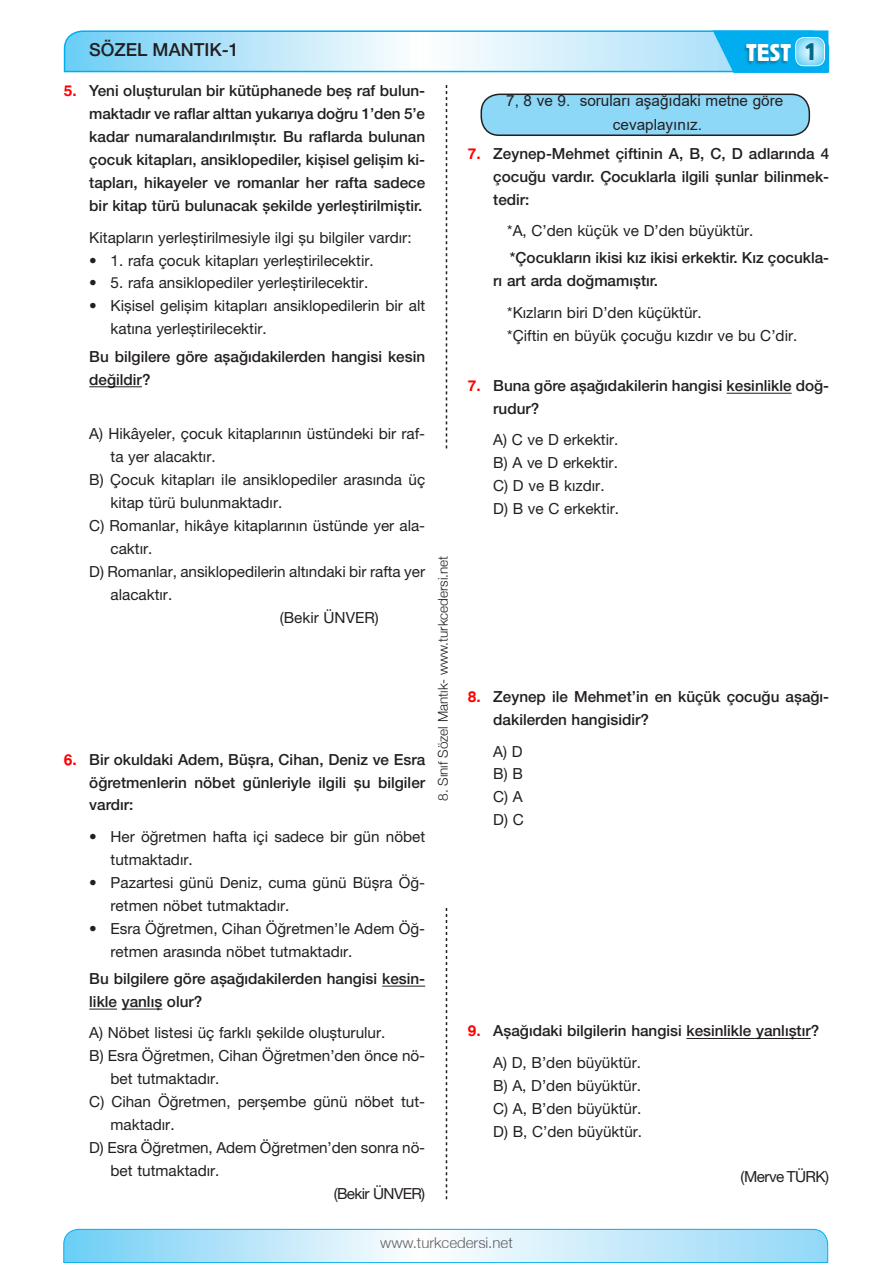
<style>
.page{position:relative;width:893px;height:1263px;background:#fff}
.page>*{position:absolute;margin:0;border:0;box-sizing:border-box;transform-origin:0 0}
.t1{font:25.5px "Block";color:#fff}
.t2{font:500 18px "Helvetica Neue LT Pro";color:#231f20}
.ABCD_sklar_kopyala{font:15.3px/23px "Helvetica Neue LT Pro";color:#231f20}
.soru_bold{font:500 15.3px/23px "Helvetica Neue LT Pro";color:#231f20}
.soru_plain{font:15.3px "Helvetica Neue LT Pro";color:#231f20}
.soru_plain-2{font:15.3px/24px "Arial";color:#231f20}
.soru_plain-3{font:15.3px "Helvetica Neue LT Pro";letter-spacing:-.04em;color:#231f20}
.ABCD_sklar_kopyala-2{font:15.3px "Helvetica Neue LT Pro";letter-spacing:-.035em;color:#231f20}
.t3{font:300 15px "Helvetica Neue";color:#231f20}
.t4{font:300 13.5px "Helvetica Neue";color:#231f20}
.s1{color:#006991}
.s2{font-family:"Swis 721 BT Bold";font-weight:400;color:#f00}
</style>
<div class="page">
<svg style="left:446px;top:85px;width:1px;height:1114px"></svg>
<svg style="left:63px;top:1228px;width:765px;height:35px;background:#b7e5f9"></svg>
<svg style="left:63px;top:30px;width:767px;height:43px;background:#aae2f8"></svg>
<div style="left:793px;top:35px;width:33px;height:32px;background:#fff;opacity:.9"></div>
<div style="left:742px;top:44px;width:50px;height:22px;background:#231f20;opacity:.35"></div>
<div style="left:435px;top:450px;width:23px;height:457px;background:#fff"></div>
<hr style="left:89px;top:386px;width:53px;height:1px;background:#231f20">
<hr style="left:382px;top:986px;width:43px;height:1px;background:#231f20">
<svg style="left:89px;top:1009px;width:28px;height:1px"></svg>
<hr style="left:122px;top:1009px;width:40px;height:1px;background:#231f20">
<hr style="left:727px;top:393px;width:64px;height:1px;background:#231f20">
<hr style="left:686px;top:1038px;width:125px;height:1px;background:#231f20">
<div style="left:481px;top:94px;width:328px;height:41px;background:#8dd7f7;border-radius:18px"></div>
<div style="left:480px;top:94px;width:330px;height:42px;border:2px solid #231f20;border-radius:18px"></div>
<p class="t2" style="left:89px;top:39px;width:151px">SÖZEL MANTIK-1</p>
<h1 class="t1" style="left:746px;top:36px;width:70px">TEST <span class="s1">1</span></h1>
<p class="soru_bold" style="left:89px;top:79px;width:337px;text-align:justify;text-indent:-26px"><span class="s2">5.</span> Yeni oluşturulan bir kütüphanede beş raf bulun&shy;maktadır ve raflar alttan yukarıya doğru 1’den 5’e kadar numaralandırılmıştır. Bu raflarda bulunan çocuk kitapları, ansiklopediler, kişisel gelişim ki&shy;tapları, hikayeler ve romanlar her rafta sadece bir kitap türü bulunacak şekilde yerleştirilmiştir.</p>
<p class="soru_plain" style="left:89px;top:228px;width:324px">Kitapların yerleştirilmesiyle ilgi şu bilgiler vardır:</p>
<p class="ABCD_sklar_kopyala" style="left:89px;top:248px;width:286px">• 1. rafa çocuk kitapları yerleştirilecektir.</p>
<p class="ABCD_sklar_kopyala" style="left:89px;top:271px;width:280px">• 5. rafa ansiklopediler yerleştirilecektir.</p>
<p class="ABCD_sklar_kopyala" style="left:111px;top:294px;width:316px;text-indent:-21px">• Kişisel gelişim kitapları ansiklopedilerin bir alt katına yerleştirilecektir.</p>
<p class="soru_bold" style="left:89px;top:344px;width:337px">Bu bilgilere göre aşağıdakilerden hangisi kesin değildir?</p>
<p class="ABCD_sklar_kopyala" style="left:111px;top:422px;width:316px;text-indent:-21px">A) Hikâyeler, çocuk kitaplarının üstündeki bir raf&shy;ta yer alacaktır.</p>
<p class="ABCD_sklar_kopyala" style="left:111px;top:468px;width:316px;text-indent:-21px">B) Çocuk kitapları ile ansiklopediler arasında üç kitap türü bulunmaktadır.</p>
<p class="ABCD_sklar_kopyala" style="left:111px;top:514px;width:316px;text-indent:-21px">C) Romanlar, hikâye kitaplarının üstünde yer ala&shy;caktır.</p>
<p class="ABCD_sklar_kopyala" style="left:111px;top:559px;width:316px;text-indent:-21px">D) Romanlar, ansiklopedilerin altındaki bir rafta yer alacaktır.</p>
<p class="soru_plain" style="left:280px;top:608px;width:101px">(Bekir ÜNVER)</p>
<p class="soru_bold" style="left:89px;top:747px;width:337px;text-align:justify;text-indent:-26px"><span class="s2">6.</span> Bir okuldaki Adem, Büşra, Cihan, Deniz ve Esra öğretmenlerin nöbet günleriyle ilgili şu bilgiler vardır:</p>
<p class="ABCD_sklar_kopyala" style="left:111px;top:825px;width:316px;text-indent:-21px">• Her öğretmen hafta içi sadece bir gün nöbet tutmaktadır.</p>
<p class="ABCD_sklar_kopyala" style="left:111px;top:871px;width:316px;text-indent:-21px">• Pazartesi günü Deniz, cuma günü Büşra Öğ&shy;retmen nöbet tutmaktadır.</p>
<p class="ABCD_sklar_kopyala" style="left:111px;top:916px;width:316px;text-indent:-21px">• Esra Öğretmen, Cihan Öğretmen’le Adem Öğ&shy;retmen arasında nöbet tutmaktadır.</p>
<p class="soru_bold" style="left:89px;top:967px;width:337px">Bu bilgilere göre aşağıdakilerden hangisi kesin&shy;likle yanlış olur?</p>
<p class="ABCD_sklar_kopyala" style="left:89px;top:1021px;width:298px">A) Nöbet listesi üç farklı şekilde oluşturulur.</p>
<p class="ABCD_sklar_kopyala" style="left:111px;top:1044px;width:316px;text-indent:-21px">B) Esra Öğretmen, Cihan Öğretmen’den önce nö&shy;bet tutmaktadır.</p>
<p class="ABCD_sklar_kopyala" style="left:111px;top:1090px;width:316px;text-indent:-21px">C) Cihan Öğretmen, perşembe günü nöbet tut&shy;maktadır.</p>
<p class="ABCD_sklar_kopyala" style="left:111px;top:1136px;width:316px;text-indent:-21px">D) Esra Öğretmen, Adem Öğretmen’den sonra nö&shy;bet tutmaktadır.</p>
<p class="soru_plain-3" style="left:334px;top:1184px;width:93px">(Bekir ÜNVER)</p>
<p class="t4" style="left:435px;top:777px;width:271px;rotate:-90deg">8. Sınıf 3. Ünite Maddenin Yapısı ve Özellikleri</p>
<p class="t4" style="left:435px;top:801px;width:247px;rotate:-90deg">8. Sınıf Sözel Mantık- www.turkcedersi.net</p>
<p class="soru_plain-2" style="left:613px;top:89px;width:172px;text-indent:-107px">7, 8 ve 9. soruları aşağıdaki metne göre cevaplayınız.</p>
<p class="soru_bold" style="left:493px;top:142px;width:337px;text-align:justify;text-indent:-26px"><span class="s2">7.</span> Zeynep-Mehmet çiftinin A, B, C, D adlarında 4 çocuğu vardır. Çocuklarla ilgili şunlar bilinmek&shy;tedir:</p>
<p class="ABCD_sklar_kopyala" style="left:507px;top:219px;width:248px">*A, C’den küçük ve D’den büyüktür.</p>
<p class="soru_bold" style="left:493px;top:246px;width:337px;text-indent:17px">*Çocukların ikisi kız ikisi erkektir. Kız çocukla&shy;rı art arda doğmamıştır.</p>
<p class="ABCD_sklar_kopyala" style="left:507px;top:301px;width:196px">*Kızların biri D’den küçüktür.</p>
<p class="ABCD_sklar_kopyala" style="left:507px;top:324px;width:292px">*Çiftin en büyük çocuğu kızdır ve bu C’dir.</p>
<p class="soru_bold" style="left:493px;top:374px;width:337px;text-indent:-26px"><span class="s2">7.</span> Buna göre aşağıdakilerin hangisi kesinlikle doğ&shy;rudur?</p>
<p class="ABCD_sklar_kopyala" style="left:493px;top:428px;width:127px">A) C ve D erkektir.</p>
<p class="ABCD_sklar_kopyala" style="left:493px;top:451px;width:126px">B) A ve D erkektir.</p>
<p class="ABCD_sklar_kopyala" style="left:493px;top:474px;width:113px">C) D ve B kızdır.</p>
<p class="ABCD_sklar_kopyala" style="left:493px;top:497px;width:127px">D) B ve C erkektir.</p>
<p class="soru_bold" style="left:493px;top:685px;width:337px;text-indent:-26px"><span class="s2">8.</span> Zeynep ile Mehmet’in en küçük çocuğu aşağı&shy;dakilerden hangisidir?</p>
<p class="ABCD_sklar_kopyala" style="left:493px;top:739px;width:31px">A) D</p>
<p class="ABCD_sklar_kopyala" style="left:493px;top:762px;width:31px">B) B</p>
<p class="ABCD_sklar_kopyala" style="left:493px;top:785px;width:31px">C) A</p>
<p class="ABCD_sklar_kopyala" style="left:493px;top:808px;width:32px">D) C</p>
<p class="soru_bold" style="left:468px;top:1019px;width:353px"><span class="s2">9.</span> Aşağıdaki bilgilerin hangisi kesinlikle yanlıştır?</p>
<p class="ABCD_sklar_kopyala" style="left:493px;top:1050px;width:149px">A) D, B’den büyüktür.</p>
<p class="ABCD_sklar_kopyala" style="left:493px;top:1073px;width:149px">B) A, D’den büyüktür.</p>
<p class="ABCD_sklar_kopyala" style="left:493px;top:1096px;width:150px">C) A, B’den büyüktür.</p>
<p class="ABCD_sklar_kopyala" style="left:493px;top:1119px;width:150px">D) B, C’den büyüktür.</p>
<p class="ABCD_sklar_kopyala-2" style="left:741px;top:1168px;width:90px">(Merve TÜRK)</p>
<p class="t3" style="left:380px;top:1233px;width:134px">www.turkcedersi.net</p>
</div>
